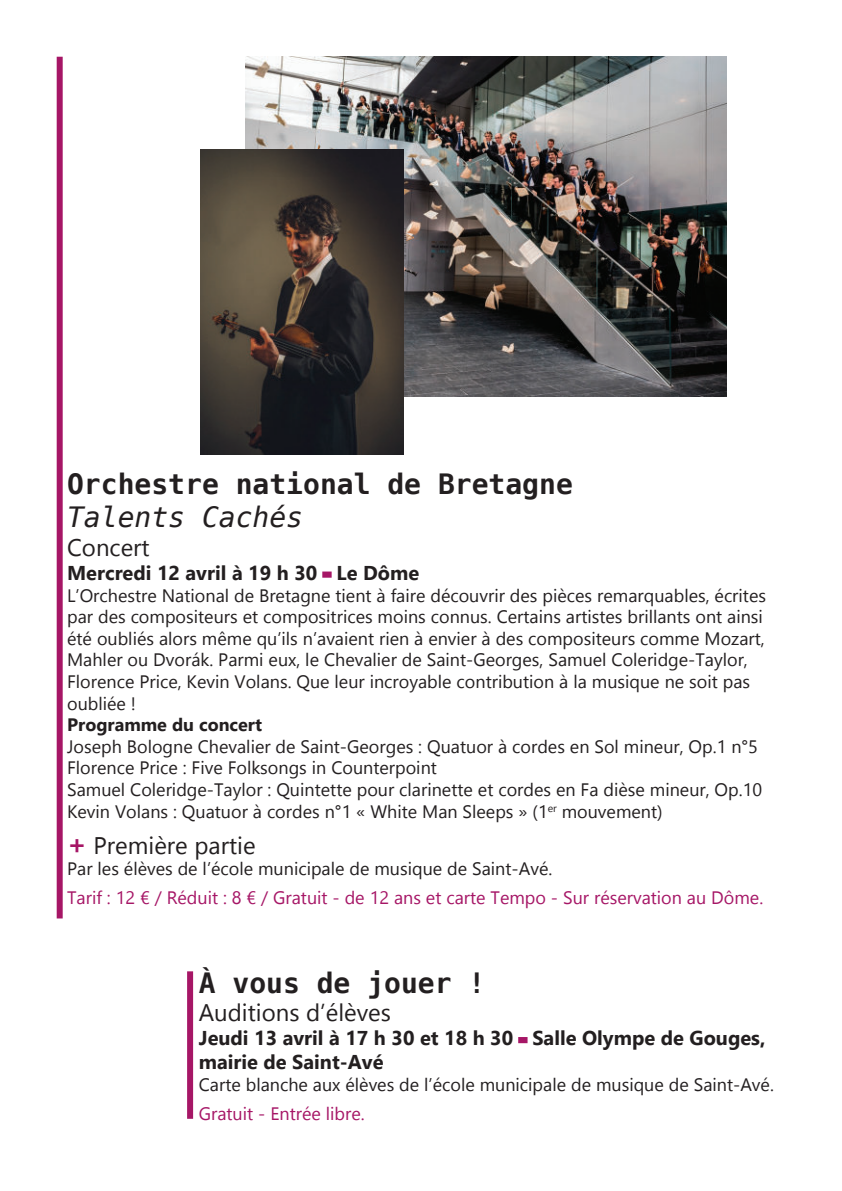
<style>
.page{position:relative;width:842px;height:1191px;background:#fff}
.page>*{position:absolute;margin:0;border:0;box-sizing:border-box;transform-origin:0 0}
.t1{font:700 28px "DejaVu Sans Mono";color:#231f20}
.t2{font:italic 28px "DejaVu Sans Mono";color:#231f20}
.t3{font:24px "Gadugi";color:#231f20}
.t4{font:700 20px/24px "Gadugi";color:#231f20}
.t5{font:18px/21.6px "Gadugi";color:#231f20}
.t6{font:18px "Gadugi";color:#a61666}
.t7{font:700 18px "Gadugi";color:#231f20}
.s1{color:#a61666}
.s2{font-weight:700;font-size:28px;color:#a61666}
</style>
<div class="page">
<div style="left:322px;top:571px;width:10px;height:6px;border:4px solid #a61666"></div>
<div style="left:57px;top:57px;width:6px;height:861px;background:#a61666"></div>
<img style="left:245px;top:57px;width:482px;height:340px">
<div style="left:518px;top:1037px;width:9px;height:6px;border:4px solid #a61666"></div>
<div style="left:187px;top:971px;width:6px;height:147px;background:#a61666"></div>
<img style="left:200px;top:150px;width:204px;height:304px">
<h1 class="t1" style="left:67px;top:471px;width:507px">Orchestre national de Bretagne</h1>
<h1 class="t2" style="left:67px;top:505px;width:237px">Talents Cachés</h1>
<h2 class="t3" style="left:67px;top:538px;width:84px">Concert</h2>
<p class="t4" style="left:67px;top:563px;width:354px">Mercredi 12 avril à 19 h 30 <span class="s1">-</span> Le Dôme</p>
<p class="t5" style="left:67px;top:584px;width:700px">L’Orchestre National de Bretagne tient à faire découvrir des pièces remarquables, écrites par des compositeurs et compositrices moins connus. Certains artistes brillants ont ainsi été oubliés alors même qu’ils n’avaient rien à envier à des compositeurs comme Mozart, Mahler ou Dvorák. Parmi eux, le Chevalier de Saint-Georges, Samuel Coleridge-Taylor, Florence Price, Kevin Volans. Que leur incroyable contribution à la musique ne soit pas oubliée !</p>
<p class="t7" style="left:67px;top:718px;width:196px">Programme du concert</p>
<p class="t5" style="left:67px;top:735px;width:696px">Joseph Bologne Chevalier de Saint-Georges : Quatuor à cordes en Sol mineur, Op.1 n°5<br>Florence Price : Five Folksongs in Counterpoint<br>Samuel Coleridge-Taylor : Quintette pour clarinette et cordes en Fa dièse mineur, Op.10<br>Kevin Volans : Quatuor à cordes n°1 « White Man Sleeps » (1<sup>er</sup> mouvement)</p>
<h2 class="t3" style="left:67px;top:830px;width:190px"><span class="s2">+</span> Première partie</h2>
<p class="t5" style="left:67px;top:858px;width:487px">Par les élèves de l’école municipale de musique de Saint-Avé.</p>
<p class="t6" style="left:67px;top:887px;width:698px">Tarif : 12 € / Réduit : 8 € / Gratuit - de 12 ans et carte Tempo - Sur réservation au Dôme.</p>
<h1 class="t1" style="left:199px;top:970px;width:288px">À vous de jouer !</h1>
<h2 class="t3" style="left:199px;top:998px;width:194px">Auditions d’élèves</h2>
<p class="t4" style="left:199px;top:1028px;width:568px">Jeudi 13 avril à 17 h 30 et 18 h 30 <span class="s1">-</span> Salle Olympe de Gouges, mairie de Saint-Avé</p>
<p class="t5" style="left:199px;top:1073px;width:577px">Carte blanche aux élèves de l’école municipale de musique de Saint-Avé.</p>
<p class="t6" style="left:199px;top:1103px;width:167px">Gratuit - Entrée libre.</p>
</div>
